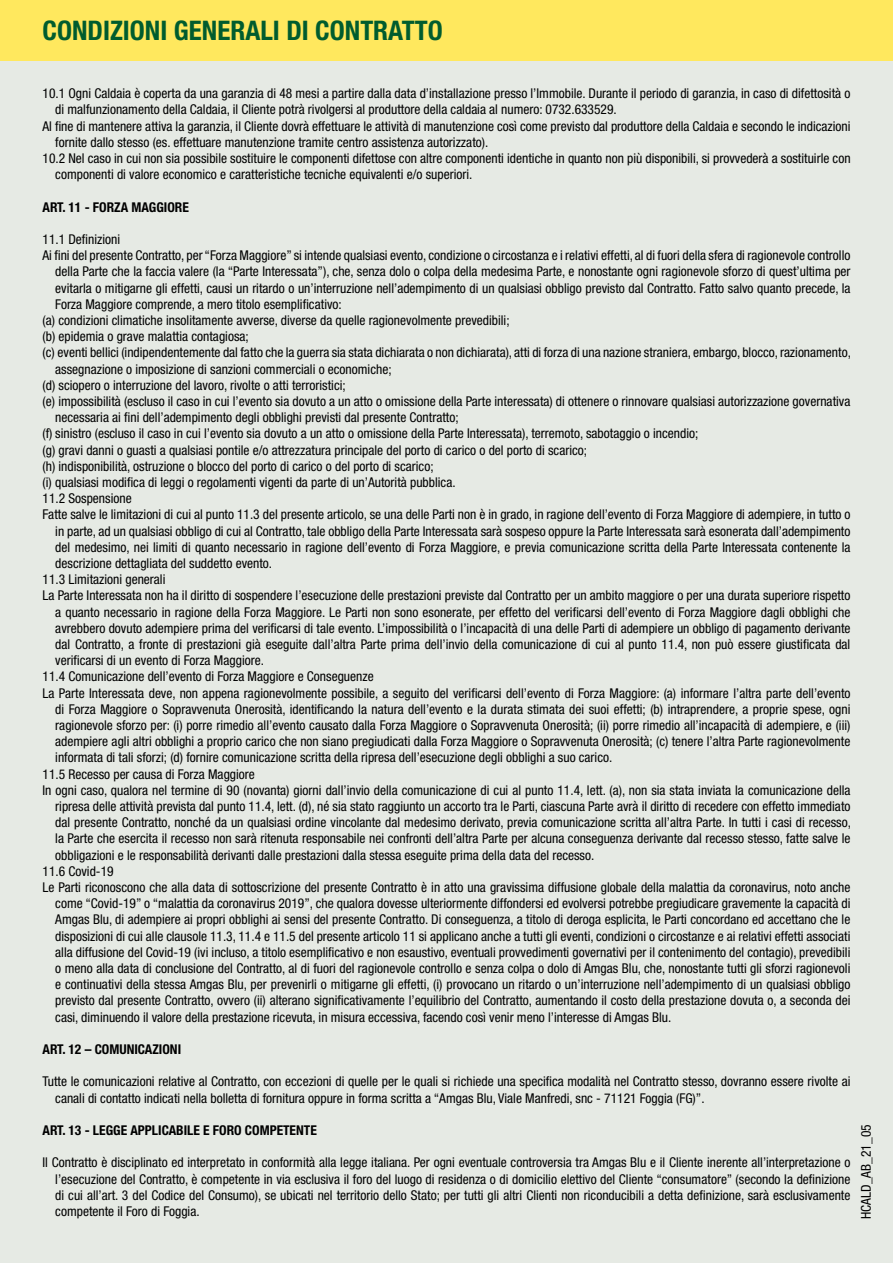
<style>
.page{position:relative;width:893px;height:1263px;background:#e6eae4}
.page>*{position:absolute;margin:0;border:0;box-sizing:border-box;transform-origin:0 0}
.t1{font:700 condensed 27px "Helvetica Neue LT Std";color:#005c2e}
.t2{font:condensed 13.5px/16.2px "Helvetica Neue LT Std";color:#000}
.t3{font:700 condensed 13.5px "Helvetica Neue LT Std";color:#000}
</style>
<div class="page">
<div style="left:0;top:0;width:893px;height:61px;background:#ffe85e"></div>
<h1 class="t1" style="left:43px;top:14px;width:402px">CONDIZIONI GENERALI DI CONTRATTO</h1>
<p class="t2" style="left:43px;top:85px;width:809px">10.1 Ogni Caldaia è coperta da una garanzia di 48 mesi a partire dalla data d’installazione presso l’Immobile. Durante il periodo di garanzia, in caso di difettosità o</p>
<p class="t2" style="left:55px;top:101px;width:563px">di malfunzionamento della Caldaia, il Cliente potrà rivolgersi al produttore della caldaia al numero: 0732.633529.</p>
<p class="t2" style="left:43px;top:118px;width:809px">Al fine di mantenere attiva la garanzia, il Cliente dovrà effettuare le attività di manutenzione così come previsto dal produttore della Caldaia e secondo le indicazioni</p>
<p class="t2" style="left:55px;top:134px;width:435px">fornite dallo stesso (es. effettuare manutenzione tramite centro assistenza autorizzato).</p>
<p class="t2" style="left:43px;top:150px;width:809px">10.2 Nel caso in cui non sia possibile sostituire le componenti difettose con altre componenti identiche in quanto non più disponibili, si provvederà a sostituirle con</p>
<p class="t2" style="left:55px;top:166px;width:419px">componenti di valore economico e caratteristiche tecniche equivalenti e/o superiori.</p>
<p class="t3" style="left:43px;top:199px;width:148px">ART. 11 - FORZA MAGGIORE</p>
<p class="t2" style="left:43px;top:231px;width:79px">11.1 Definizioni</p>
<p class="t2" style="left:43px;top:247px;width:809px">Ai fini del presente Contratto, per “Forza Maggiore” si intende qualsiasi evento, condizione o circostanza e i relativi effetti, al di fuori della sfera di ragionevole controllo</p>
<p class="t2" style="left:55px;top:263px;width:797px">della Parte che la faccia valere (la “Parte Interessata”), che, senza dolo o colpa della medesima Parte, e nonostante ogni ragionevole sforzo di quest’ultima per</p>
<p class="t2" style="left:55px;top:280px;width:797px">evitarla o mitigarne gli effetti, causi un ritardo o un’interruzione nell’adempimento di un qualsiasi obbligo previsto dal Contratto. Fatto salvo quanto precede, la</p>
<p class="t2" style="left:55px;top:296px;width:288px">Forza Maggiore comprende, a mero titolo esemplificativo:</p>
<p class="t2" style="left:43px;top:312px;width:469px">(a) condizioni climatiche insolitamente avverse, diverse da quelle ragionevolmente prevedibili;</p>
<p class="t2" style="left:43px;top:328px;width:208px">(b) epidemia o grave malattia contagiosa;</p>
<p class="t2" style="left:43px;top:344px;width:810px">(c) eventi bellici (indipendentemente dal fatto che la guerra sia stata dichiarata o non dichiarata), atti di forza di una nazione straniera, embargo, blocco, razionamento,</p>
<p class="t2" style="left:55px;top:361px;width:338px">assegnazione o imposizione di sanzioni commerciali o economiche;</p>
<p class="t2" style="left:43px;top:377px;width:305px">(d) sciopero o interruzione del lavoro, rivolte o atti terroristici;</p>
<p class="t2" style="left:43px;top:393px;width:809px">(e) impossibilità (escluso il caso in cui l’evento sia dovuto a un atto o omissione della Parte interessata) di ottenere o rinnovare qualsiasi autorizzazione governativa</p>
<p class="t2" style="left:55px;top:409px;width:405px">necessaria ai fini dell’adempimento degli obblighi previsti dal presente Contratto;</p>
<p class="t2" style="left:43px;top:425px;width:657px">(f) sinistro (escluso il caso in cui l’evento sia dovuto a un atto o omissione della Parte Interessata), terremoto, sabotaggio o incendio;</p>
<p class="t2" style="left:43px;top:442px;width:546px">(g) gravi danni o guasti a qualsiasi pontile e/o attrezzatura principale del porto di carico o del porto di scarico;</p>
<p class="t2" style="left:43px;top:458px;width:393px">(h) indisponibilità, ostruzione o blocco del porto di carico o del porto di scarico;</p>
<p class="t2" style="left:43px;top:474px;width:415px">(i) qualsiasi modifica di leggi o regolamenti vigenti da parte di un’Autorità pubblica.</p>
<p class="t2" style="left:43px;top:490px;width:91px">11.2 Sospensione</p>
<p class="t2" style="left:43px;top:506px;width:809px">Fatte salve le limitazioni di cui al punto 11.3 del presente articolo, se una delle Parti non è in grado, in ragione dell’evento di Forza Maggiore di adempiere, in tutto o</p>
<p class="t2" style="left:55px;top:523px;width:797px">in parte, ad un qualsiasi obbligo di cui al Contratto, tale obbligo della Parte Interessata sarà sospeso oppure la Parte Interessata sarà esonerata dall’adempimento</p>
<p class="t2" style="left:55px;top:539px;width:797px">del medesimo, nei limiti di quanto necessario in ragione dell’evento di Forza Maggiore, e previa comunicazione scritta della Parte Interessata contenente la</p>
<p class="t2" style="left:55px;top:555px;width:218px">descrizione dettagliata del suddetto evento.</p>
<p class="t2" style="left:43px;top:571px;width:124px">11.3 Limitazioni generali</p>
<p class="t2" style="left:43px;top:587px;width:809px">La Parte Interessata non ha il diritto di sospendere l’esecuzione delle prestazioni previste dal Contratto per un ambito maggiore o per una durata superiore rispetto</p>
<p class="t2" style="left:55px;top:604px;width:797px">a quanto necessario in ragione della Forza Maggiore. Le Parti non sono esonerate, per effetto del verificarsi dell’evento di Forza Maggiore dagli obblighi che</p>
<p class="t2" style="left:55px;top:620px;width:797px">avrebbero dovuto adempiere prima del verificarsi di tale evento. L’impossibilità o l’incapacità di una delle Parti di adempiere un obbligo di pagamento derivante</p>
<p class="t2" style="left:55px;top:636px;width:797px">dal Contratto, a fronte di prestazioni già eseguite dall’altra Parte prima dell’invio della comunicazione di cui al punto 11.4, non può essere giustificata dal</p>
<p class="t2" style="left:55px;top:652px;width:210px">verificarsi di un evento di Forza Maggiore.</p>
<p class="t2" style="left:43px;top:668px;width:333px">11.4 Comunicazione dell’evento di Forza Maggiore e Conseguenze</p>
<p class="t2" style="left:43px;top:685px;width:809px">La Parte Interessata deve, non appena ragionevolmente possibile, a seguito del verificarsi dell’evento di Forza Maggiore: (a) informare l’altra parte dell’evento</p>
<p class="t2" style="left:55px;top:701px;width:797px">di Forza Maggiore o Sopravvenuta Onerosità, identificando la natura dell’evento e la durata stimata dei suoi effetti; (b) intraprendere, a proprie spese, ogni</p>
<p class="t2" style="left:55px;top:717px;width:797px">ragionevole sforzo per: (i) porre rimedio all’evento causato dalla Forza Maggiore o Sopravvenuta Onerosità; (ii) porre rimedio all’incapacità di adempiere, e (iii)</p>
<p class="t2" style="left:55px;top:733px;width:797px">adempiere agli altri obblighi a proprio carico che non siano pregiudicati dalla Forza Maggiore o Sopravvenuta Onerosità; (c) tenere l’altra Parte ragionevolmente</p>
<p class="t2" style="left:55px;top:749px;width:559px">informata di tali sforzi; (d) fornire comunicazione scritta della ripresa dell’esecuzione degli obblighi a suo carico.</p>
<p class="t2" style="left:43px;top:766px;width:214px">11.5 Recesso per causa di Forza Maggiore</p>
<p class="t2" style="left:43px;top:782px;width:809px">In ogni caso, qualora nel termine di 90 (novanta) giorni dall’invio della comunicazione di cui al punto 11.4, lett. (a), non sia stata inviata la comunicazione della</p>
<p class="t2" style="left:55px;top:798px;width:797px">ripresa delle attività prevista dal punto 11.4, lett. (d), né sia stato raggiunto un accorto tra le Parti, ciascuna Parte avrà il diritto di recedere con effetto immediato</p>
<p class="t2" style="left:55px;top:814px;width:797px">dal presente Contratto, nonché da un qualsiasi ordine vincolante dal medesimo derivato, previa comunicazione scritta all’altra Parte. In tutti i casi di recesso,</p>
<p class="t2" style="left:55px;top:830px;width:797px">la Parte che esercita il recesso non sarà ritenuta responsabile nei confronti dell’altra Parte per alcuna conseguenza derivante dal recesso stesso, fatte salve le</p>
<p class="t2" style="left:55px;top:847px;width:541px">obbligazioni e le responsabilità derivanti dalle prestazioni dalla stessa eseguite prima della data del recesso.</p>
<p class="t2" style="left:43px;top:863px;width:73px">11.6 Covid-19</p>
<p class="t2" style="left:43px;top:879px;width:809px">Le Parti riconoscono che alla data di sottoscrizione del presente Contratto è in atto una gravissima diffusione globale della malattia da coronavirus, noto anche</p>
<p class="t2" style="left:55px;top:895px;width:797px">come “Covid-19” o “malattia da coronavirus 2019”, che qualora dovesse ulteriormente diffondersi ed evolversi potrebbe pregiudicare gravemente la capacità di</p>
<p class="t2" style="left:55px;top:911px;width:797px">Amgas Blu, di adempiere ai propri obblighi ai sensi del presente Contratto. Di conseguenza, a titolo di deroga esplicita, le Parti concordano ed accettano che le</p>
<p class="t2" style="left:55px;top:928px;width:797px">disposizioni di cui alle clausole 11.3, 11.4 e 11.5 del presente articolo 11 si applicano anche a tutti gli eventi, condizioni o circostanze e ai relativi effetti associati</p>
<p class="t2" style="left:55px;top:944px;width:797px">alla diffusione del Covid-19 (ivi incluso, a titolo esemplificativo e non esaustivo, eventuali provvedimenti governativi per il contenimento del contagio), prevedibili</p>
<p class="t2" style="left:55px;top:960px;width:797px">o meno alla data di conclusione del Contratto, al di fuori del ragionevole controllo e senza colpa o dolo di Amgas Blu, che, nonostante tutti gli sforzi ragionevoli</p>
<p class="t2" style="left:55px;top:976px;width:797px">e continuativi della stessa Amgas Blu, per prevenirli o mitigarne gli effetti, (i) provocano un ritardo o un’interruzione nell’adempimento di un qualsiasi obbligo</p>
<p class="t2" style="left:55px;top:992px;width:797px">previsto dal presente Contratto, ovvero (ii) alterano significativamente l’equilibrio del Contratto, aumentando il costo della prestazione dovuta o, a seconda dei</p>
<p class="t2" style="left:55px;top:1009px;width:618px">casi, diminuendo il valore della prestazione ricevuta, in misura eccessiva, facendo così venir meno l’interesse di Amgas Blu.</p>
<p class="t3" style="left:43px;top:1041px;width:140px">ART. 12 – COMUNICAZIONI</p>
<p class="t2" style="left:55px;top:1073px;width:797px;text-indent:-13px">Tutte le comunicazioni relative al Contratto, con eccezioni di quelle per le quali si richiede una specifica modalità nel Contratto stesso, dovranno essere rivolte ai canali di contatto indicati nella bolletta di fornitura oppure in forma scritta a “Amgas Blu, Viale Manfredi, snc - 71121 Foggia (FG)”.</p>
<p class="t3" style="left:43px;top:1122px;width:276px">ART. 13 - LEGGE APPLICABILE E FORO COMPETENTE</p>
<p class="t2" style="left:55px;top:1154px;width:797px;text-align:justify;text-indent:-13px">Il Contratto è disciplinato ed interpretato in conformità alla legge italiana. Per ogni eventuale controversia tra Amgas Blu e il Cliente inerente all’interpretazione o l’esecuzione del Contratto, è competente in via esclusiva il foro del luogo di residenza o di domicilio elettivo del Cliente “consumatore” (secondo la definizione di cui all’art. 3 del Codice del Consumo), se ubicati nel territorio dello Stato; per tutti gli altri Clienti non riconducibili a detta definizione, sarà esclusivamente competente il Foro di Foggia.</p>
<p class="t2" style="left:858px;top:1219px;width:96px;rotate:-90deg">HCALD_AB_21_05</p>
</div>
